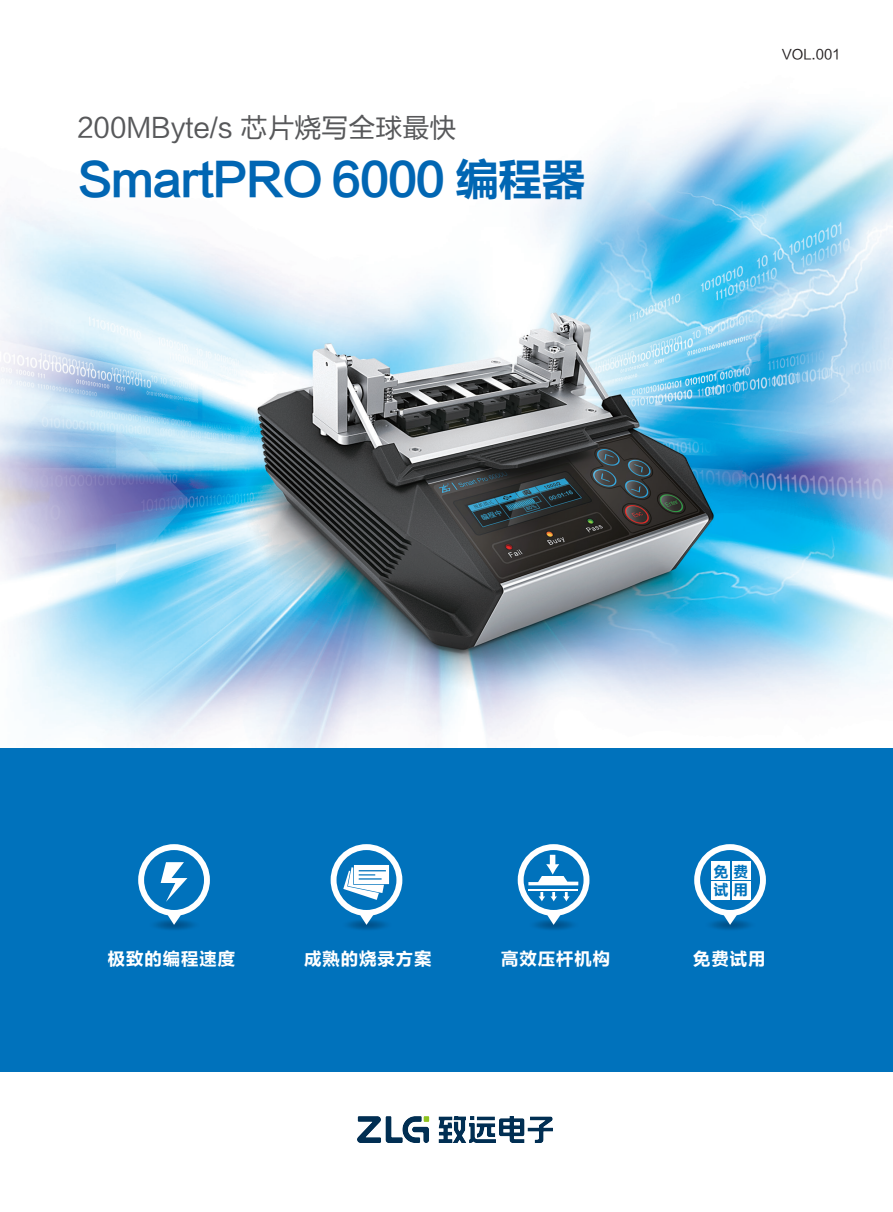
<style>
.page{position:relative;width:893px;height:1212px;background:#fff}
.page>*{position:absolute;margin:0;border:0;box-sizing:border-box;transform-origin:0 0}
.t1{font:45px "FZLTCHK GBK1 0";letter-spacing:-.04em;color:#0166b3}
.t2{font:27px "FZLTHK GBK1 0";color:#57585a}
.t3{font:18px "FZLTCHK GBK1 0";letter-spacing:.02em;color:#fff}
.t4{font:15.15px/18.9px "FZLTCHK GBK1 0";color:#0072bc}
.t5{font:13.5px "FZLTHK GBK1 0";color:#231f20}
</style>
<div class="page">
<img style="left:0;top:103px;width:893px;height:1029px">
<div style="left:0;top:748px;width:893px;height:323px;background:#0072bc"></div>
<svg style="left:138px;top:844px;width:72px;height:81px"></svg>
<svg style="left:331px;top:844px;width:71px;height:81px"></svg>
<svg style="left:694px;top:844px;width:72px;height:81px"></svg>
<div style="left:712px;top:861px;width:18px;height:18px;background:#fff"></div>
<div style="left:712px;top:881px;width:18px;height:19px;background:#fff"></div>
<div style="left:732px;top:861px;width:18px;height:18px;background:#fff"></div>
<div style="left:732px;top:881px;width:18px;height:19px;background:#fff"></div>
<svg style="left:518px;top:844px;width:71px;height:81px"></svg>
<hr style="left:528px;top:890px;width:50px;height:1px;background:#fff">
<img style="left:357px;top:1117px;width:195px;height:26px">
<h2 class="t2" style="left:78px;top:113px;width:380px">200MByte/s 芯片烧写全球最快</h2>
<h1 class="t1" style="left:78px;top:154px;width:510px">SmartPRO 6000 编程器</h1>
<p class="t5" style="left:782px;top:47px;width:60px">VOL.001</p>
<p class="t4" style="left:713px;top:862px;width:37px">免费试用</p>
<p class="t3" style="left:107px;top:949px;width:130px">极致的编程速度</p>
<p class="t3" style="left:304px;top:949px;width:130px">成熟的烧录方案</p>
<p class="t3" style="left:501px;top:949px;width:111px">高效压杆机构</p>
<p class="t3" style="left:693px;top:949px;width:75px">免费试用</p>
</div>
